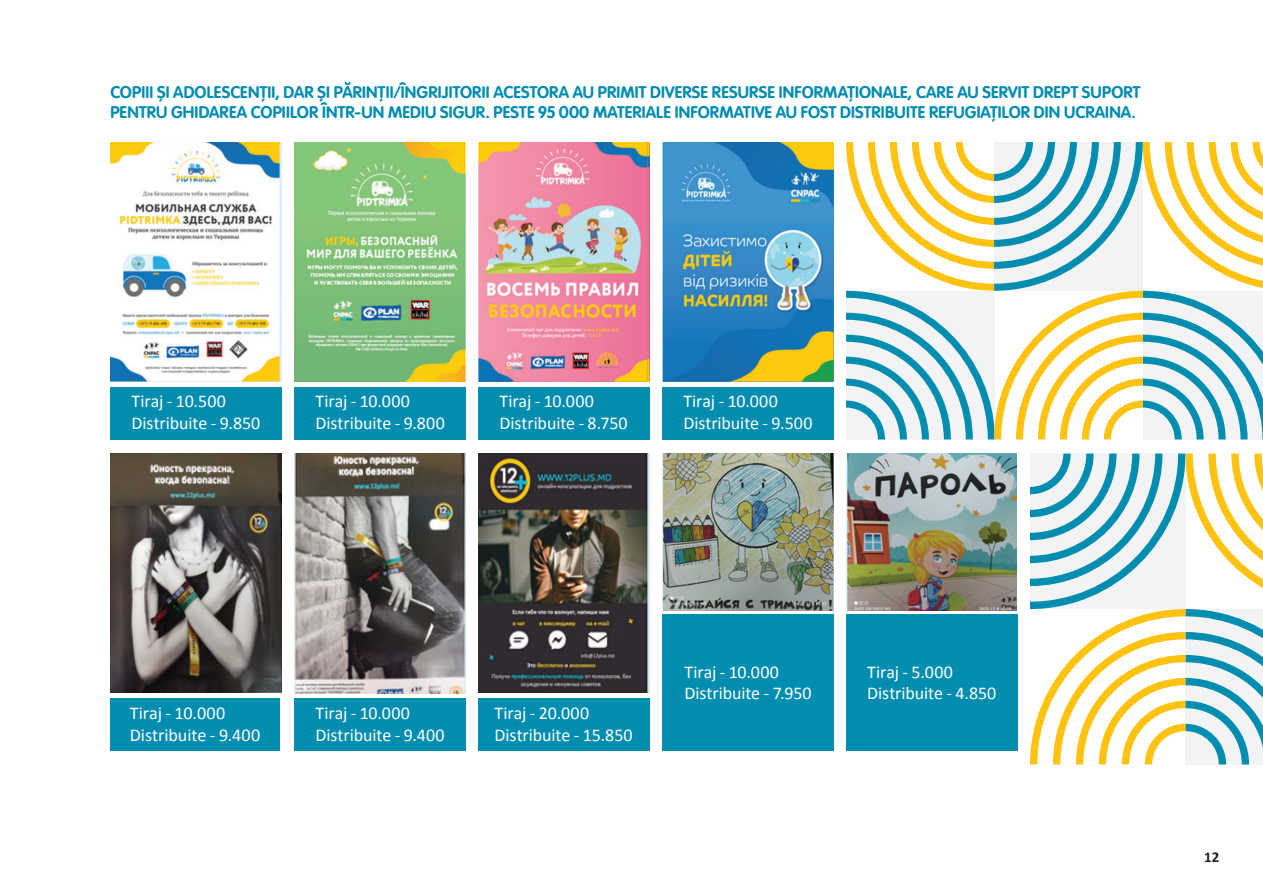
<style>
.page{position:relative;width:1263px;height:893px;background:#fff}
.page>*{position:absolute;margin:0;border:0;box-sizing:border-box;transform-origin:0 0}
.t1{font:18px/21.6px "Calibri";letter-spacing:-.005em;color:#fff}
.t2{font:700 16.5px/19.8px "VAG Rounded Next";letter-spacing:.01em;color:#008db0}
.t3{font:700 15px "Calibri";color:#231f20}
</style>
<div class="page">
<svg style="left:846px;top:142px;width:417px;height:297px"></svg>
<svg style="left:1030px;top:454px;width:233px;height:310px"></svg>
<img style="left:110px;top:142px;width:172px;height:239px">
<img style="left:294px;top:142px;width:171px;height:240px">
<img style="left:662px;top:142px;width:171px;height:239px">
<img style="left:478px;top:142px;width:171px;height:239px">
<div style="left:110px;top:387px;width:172px;height:52px;background:#008db0"></div>
<div style="left:294px;top:387px;width:171px;height:52px;background:#008db0"></div>
<div style="left:478px;top:387px;width:171px;height:52px;background:#008db0"></div>
<div style="left:662px;top:387px;width:171px;height:52px;background:#008db0"></div>
<img style="left:110px;top:454px;width:172px;height:239px">
<img style="left:294px;top:454px;width:171px;height:239px">
<img style="left:662px;top:454px;width:171px;height:156px">
<img style="left:846px;top:454px;width:171px;height:156px">
<img style="left:478px;top:454px;width:171px;height:239px">
<div style="left:110px;top:698px;width:169px;height:53px;background:#008db0"></div>
<div style="left:294px;top:698px;width:171px;height:53px;background:#008db0"></div>
<div style="left:478px;top:698px;width:171px;height:53px;background:#008db0"></div>
<div style="left:662px;top:614px;width:171px;height:137px;background:#008db0"></div>
<div style="left:846px;top:614px;width:171px;height:137px;background:#008db0"></div>
<p class="t2" style="left:110px;top:82px;width:1031px">COPIII ȘI ADOLESCENȚII, DAR ȘI PĂRINȚII/ÎNGRIJITORII ACESTORA AU PRIMIT DIVERSE RESURSE INFORMAȚIONALE, CARE AU SERVIT DREPT SUPORT<br>PENTRU GHIDAREA COPIILOR ÎNTR-UN MEDIU SIGUR. PESTE 95 000 MATERIALE INFORMATIVE AU FOST DISTRIBUITE REFUGIAȚILOR DIN UCRAINA.</p>
<p class="t1" style="left:132px;top:390px;width:130px">Tiraj - 10.500<br>Distribuite - 9.850</p>
<p class="t1" style="left:315px;top:390px;width:131px">Tiraj - 10.000<br>Distribuite - 9.800</p>
<p class="t1" style="left:499px;top:390px;width:130px">Tiraj - 10.000<br>Distribuite - 8.750</p>
<p class="t1" style="left:683px;top:390px;width:131px">Tiraj - 10.000<br>Distribuite - 9.500</p>
<p class="t1" style="left:130px;top:701px;width:132px">Tiraj - 10.000<br>Distribuite - 9.400</p>
<p class="t1" style="left:315px;top:701px;width:131px">Tiraj - 10.000<br>Distribuite - 9.400</p>
<p class="t1" style="left:494px;top:701px;width:140px">Tiraj - 20.000<br>Distribuite - 15.850</p>
<p class="t1" style="left:684px;top:660px;width:129px">Tiraj - 10.000<br>Distribuite - 7.950</p>
<p class="t1" style="left:867px;top:660px;width:131px">Tiraj - 5.000<br>Distribuite - 4.850</p>
<p class="t3" style="left:1204px;top:846px;width:17px">12</p>
</div>
